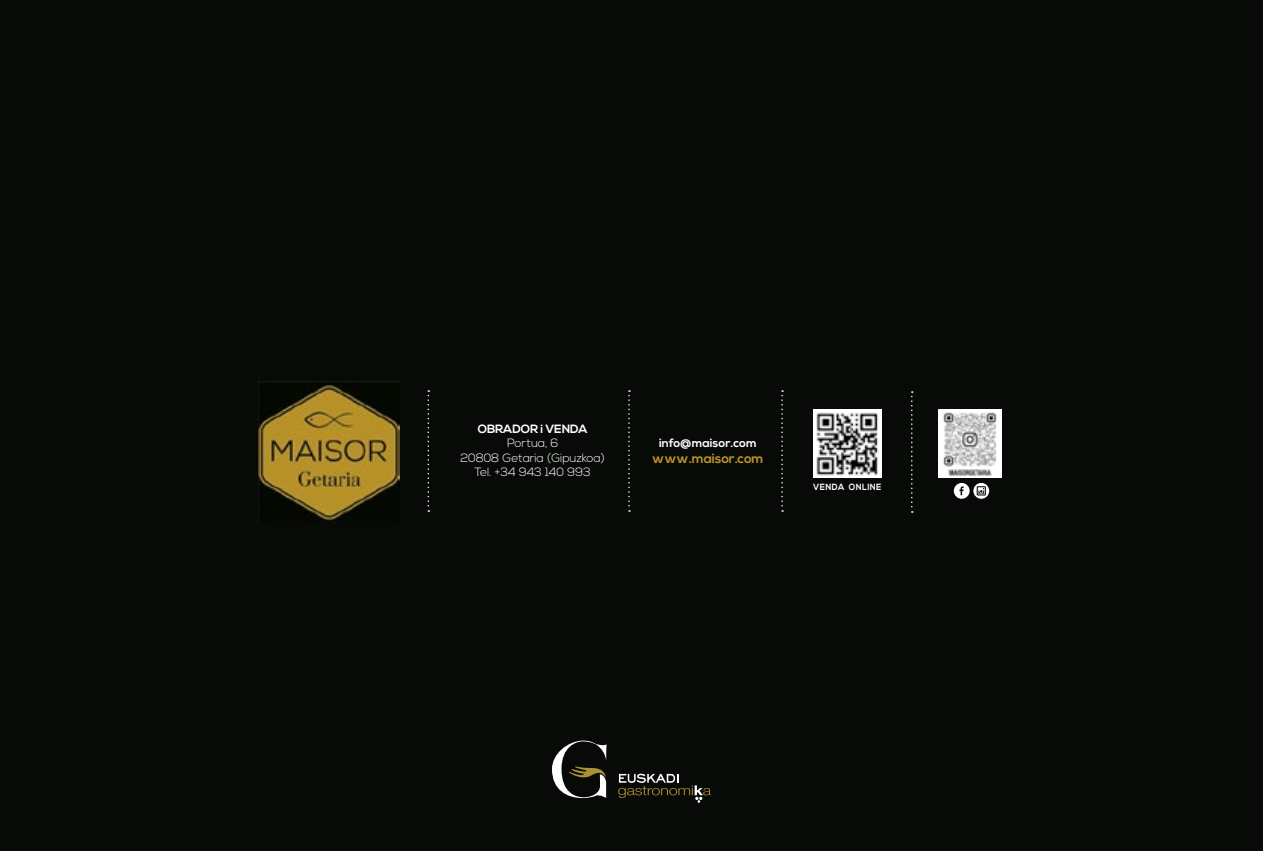
<style>
.page{position:relative;width:1263px;height:851px;background:#fff}
.page>*{position:absolute;margin:0;border:0;box-sizing:border-box;transform-origin:0 0}
.t1{font:700 13.5px "Nexa";letter-spacing:-.01em;color:#ba9228}
.t2{font:300 12px/14.4px "Nexa";letter-spacing:-.01em;color:#fff;text-align:center}
.t3{font:700 12px "Nexa";color:#fff}
.t4{font:700 9px "Nexa";letter-spacing:.05em;color:#fff;scale:.92 1}
</style>
<div class="page">
<div style="left:0;top:0;width:1263px;height:850px;background:#070a07"></div>
<svg style="left:552px;top:740px;width:55px;height:58px"></svg>
<svg style="left:618px;top:773px;width:93px;height:29px"></svg>
<img style="left:258px;top:382px;width:141px;height:139px">
<img style="left:813px;top:409px;width:68px;height:68px">
<svg style="left:628px;top:390px;width:2px;height:121px"></svg>
<svg style="left:428px;top:390px;width:1px;height:121px"></svg>
<svg style="left:781px;top:390px;width:2px;height:121px"></svg>
<svg style="left:911px;top:391px;width:2px;height:121px"></svg>
<svg style="left:954px;top:483px;width:35px;height:15px"></svg>
<img style="left:938px;top:409px;width:63px;height:68px">
<p class="t3" style="left:478px;top:422px;width:111px">OBRADOR i VENDA</p>
<p class="t2" style="left:460px;top:436px;width:146px">Portua, 6<br>20808 Getaria (Gipuzkoa)<br>Tel. +34 943 140 993</p>
<p class="t3" style="left:659px;top:436px;width:99px">info@maisor.com</p>
<p class="t1" style="left:652px;top:450px;width:113px">www.maisor.com</p>
<p class="t4" style="left:813px;top:481px;width:76px">VENDA ONLINE</p>
</div>
